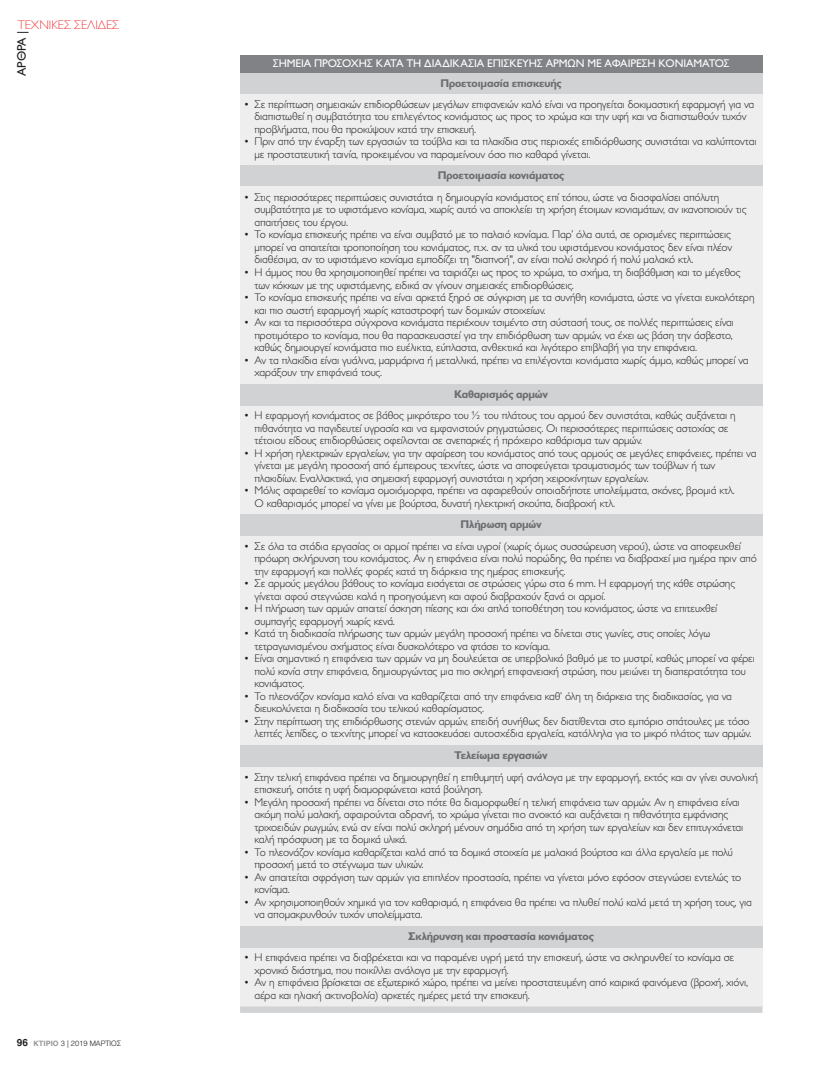
<style>
.page{position:relative;width:817px;height:1074px;background:#fff}
.page>*{position:absolute;margin:0;border:0;box-sizing:border-box;transform-origin:0 0}
.t1{font:300 expanded 12.5px "Gill Sans Hel";color:#ee1d23}
.t2{font:12.5px "Gill Sans Hel";color:#231f20}
.t3{font:300 11.25px/12.5px "Gill Sans Hel";letter-spacing:-.01em;color:#231f20}
.t4{font:700 11.25px "Gill Sans Hel";letter-spacing:-.01em;color:#6c6d70}
.t5{font:11.25px "Gill Sans Hel";letter-spacing:-.01em;color:#fff}
.t6{font:300 7.5px "Helvetica";color:#231f20}
.s1{font-weight:700;font-size:10px}
.s2{font-weight:700;color:#939598}
</style>
<div class="page">
<div style="left:240px;top:55px;width:522px;height:18px;background:#808285"></div>
<div style="left:240px;top:73px;width:522px;height:22px;background:#d1d2d4"></div>
<div style="left:240px;top:95px;width:522px;height:70px;background:#eeeeef"></div>
<div style="left:240px;top:165px;width:522px;height:22px;background:#d1d2d4"></div>
<div style="left:240px;top:187px;width:522px;height:198px;background:#eeeeef"></div>
<div style="left:240px;top:385px;width:522px;height:21px;background:#d1d2d4"></div>
<div style="left:240px;top:406px;width:522px;height:108px;background:#eeeeef"></div>
<div style="left:240px;top:514px;width:522px;height:22px;background:#d1d2d4"></div>
<div style="left:240px;top:536px;width:522px;height:209px;background:#eeeeef"></div>
<div style="left:240px;top:745px;width:522px;height:21px;background:#d1d2d4"></div>
<div style="left:240px;top:766px;width:522px;height:160px;background:#eeeeef"></div>
<div style="left:240px;top:926px;width:522px;height:21px;background:#d1d2d4"></div>
<div style="left:240px;top:947px;width:522px;height:65px;background:#eeeeef"></div>
<div style="left:240px;top:1006px;width:522px;height:6px;background:#d1d2d4"></div>
<p class="t1" style="left:18px;top:20px;width:103px">ΤΕΧΝΙΚΕΣ ΣΕΛΙΔΕΣ</p>
<p class="t2" style="left:17px;top:76px;width:47px;rotate:-90deg">ΑΡΘΡΑ |</p>
<p class="t6" style="left:17px;top:1037px;width:106px"><span class="s1">96</span> <span class="s2">ΚΤΙΡΙΟ</span> 3 | 2019 ΜΑΡΤΙΟΣ</p>
<p class="t5" style="left:273px;top:59px;width:458px">ΣΗΜΕΙΑ ΠΡΟΣΟΧΗΣ ΚΑΤΑ ΤΗ ΔΙΑΔΙΚΑΣΙΑ ΕΠΙΣΚΕΥΗΣ ΑΡΜΩΝ ΜΕ ΑΦΑΙΡΕΣΗ ΚΟΝΙΑΜΑΤΟΣ</p>
<p class="t4" style="left:440px;top:79px;width:123px">Προετοιμασία επισκευής</p>
<p class="t3" style="left:254px;top:99px;width:501px;text-indent:-11px">• Σε περίπτωση σημειακών επιδιορθώσεων μεγάλων επιφανειών καλό είναι να προηγείται δοκιμαστική εφαρμογή για να διαπιστωθεί η συμβατότητα του επιλεγέντος κονιάματος ως προς το χρώμα και την υφή και να διαπιστωθούν τυχόν προβλήματα, που θα προκύψουν κατά την επισκευή.</p>
<p class="t3" style="left:254px;top:136px;width:503px;text-indent:-11px">• Πριν από την έναρξη των εργασιών τα τούβλα και τα πλακίδια στις περιοχές επιδιόρθωσης συνιστάται να καλύπτονται με προστατευτική ταινία, προκειμένου να παραμείνουν όσο πιο καθαρά γίνεται.</p>
<p class="t4" style="left:438px;top:171px;width:128px">Προετοιμασία κονιάματος</p>
<p class="t3" style="left:254px;top:192px;width:493px;text-indent:-11px">• Στις περισσότερες περιπτώσεις συνιστάται η δημιουργία κονιάματος επί τόπου, ώστε να διασφαλίσει απόλυτη συμβατότητα με το υφιστάμενο κονίαμα, χωρίς αυτό να αποκλείει τη χρήση έτοιμων κονιαμάτων, αν ικανοποιούν τις απαιτήσεις του έργου.</p>
<p class="t3" style="left:254px;top:230px;width:479px;text-align:justify;text-indent:-11px">• Το κονίαμα επισκευής πρέπει να είναι συμβατό με το παλαιό κονίαμα. Παρ’ όλα αυτά, σε ορισμένες περιπτώσεις μπορεί να απαιτείται τροποποίηση του κονιάματος, π.χ. αν τα υλικά του υφιστάμενου κονιάματος δεν είναι πλέον διαθέσιμα, αν το υφιστάμενο κονίαμα εμποδίζει τη "διαπνοή", αν είναι πολύ σκληρό ή πολύ μαλακό κτλ.</p>
<p class="t3" style="left:254px;top:267px;width:488px;text-indent:-11px">• Η άμμος που θα χρησιμοποιηθεί πρέπει να ταιριάζει ως προς το χρώμα, το σχήμα, τη διαβάθμιση και το μέγεθος των κόκκων με της υφιστάμενης, ειδικά αν γίνουν σημειακές επιδιορθώσεις.</p>
<p class="t3" style="left:254px;top:292px;width:501px;text-indent:-11px">• Το κονίαμα επισκευής πρέπει να είναι αρκετά ξηρό σε σύγκριση με τα συνήθη κονιάματα, ώστε να γίνεται ευκολότερη και πιο σωστή εφαρμογή χωρίς καταστροφή των δομικών στοιχείων.</p>
<p class="t3" style="left:254px;top:317px;width:481px;text-align:justify;text-indent:-11px">• Αν και τα περισσότερα σύγχρονα κονιάματα περιέχουν τσιμέντο στη σύστασή τους, σε πολλές περιπτώσεις είναι προτιμότερο το κονίαμα, που θα παρασκευαστεί για την επιδιόρθωση των αρμών, να έχει ως βάση την άσβεστο, καθώς δημιουργεί κονιάματα πιο ευέλικτα, εύπλαστα, ανθεκτικά και λιγότερο επιβλαβή για την επιφάνεια.</p>
<p class="t3" style="left:254px;top:355px;width:495px;text-indent:-11px">• Αν τα πλακίδια είναι γυάλινα, μαρμάρινα ή μεταλλικά, πρέπει να επιλέγονται κονιάματα χωρίς άμμο, καθώς μπορεί να χαράξουν την επιφάνειά τους.</p>
<p class="t4" style="left:454px;top:390px;width:95px">Καθαρισμός αρμών</p>
<p class="t3" style="left:254px;top:410px;width:482px;text-indent:-11px">• Η εφαρμογή κονιάματος σε βάθος μικρότερο του ½ του πλάτους του αρμού δεν συνιστάται, καθώς αυξάνεται η πιθανότητα να παγιδευτεί υγρασία και να εμφανιστούν ρηγματώσεις. Οι περισσότερες περιπτώσεις αστοχίας σε τέτοιου είδους επιδιορθώσεις οφείλονται σε ανεπαρκές ή πρόχειρο καθάρισμα των αρμών.</p>
<p class="t3" style="left:254px;top:448px;width:503px;text-indent:-11px">• Η χρήση ηλεκτρικών εργαλείων, για την αφαίρεση του κονιάματος από τους αρμούς σε μεγάλες επιφάνειες, πρέπει να γίνεται με μεγάλη προσοχή από έμπειρους τεχνίτες, ώστε να αποφεύγεται τραυματισμός των τούβλων ή των πλακιδίων. Εναλλακτικά, για σημειακή εφαρμογή συνιστάται η χρήση χειροκίνητων εργαλείων.</p>
<p class="t3" style="left:254px;top:485px;width:481px;text-indent:-11px">• Μόλις αφαιρεθεί το κονίαμα ομοιόμορφα, πρέπει να αφαιρεθούν οποιαδήποτε υπολείμματα, σκόνες, βρομιά κτλ.<br>Ο καθαρισμός μπορεί να γίνει με βούρτσα, δυνατή ηλεκτρική σκούπα, διαβροχή κτλ.</p>
<p class="t4" style="left:460px;top:520px;width:83px">Πλήρωση αρμών</p>
<p class="t3" style="left:254px;top:541px;width:503px;text-indent:-11px">• Σε όλα τα στάδια εργασίας οι αρμοί πρέπει να είναι υγροί (χωρίς όμως συσσώρευση νερού), ώστε να αποφευχθεί πρόωρη σκλήρυνση του κονιάματος. Αν η επιφάνεια είναι πολύ πορώδης, θα πρέπει να διαβραχεί μια ημέρα πριν από την εφαρμογή και πολλές φορές κατά τη διάρκεια της ημέρας επισκευής.</p>
<p class="t3" style="left:254px;top:578px;width:482px;text-indent:-11px">• Σε αρμούς μεγάλου βάθους το κονίαμα εισάγεται σε στρώσεις γύρω στα 6 mm. Η εφαρμογή της κάθε στρώσης γίνεται αφού στεγνώσει καλά η προηγούμενη και αφού διαβραχούν ξανά οι αρμοί.</p>
<p class="t3" style="left:254px;top:603px;width:464px;text-indent:-11px">• Η πλήρωση των αρμών απαιτεί άσκηση πίεσης και όχι απλά τοποθέτηση του κονιάματος, ώστε να επιτευχθεί συμπαγής εφαρμογή χωρίς κενά.</p>
<p class="t3" style="left:254px;top:628px;width:457px;text-indent:-11px">• Κατά τη διαδικασία πλήρωσης των αρμών μεγάλη προσοχή πρέπει να δίνεται στις γωνίες, στις οποίες λόγω τετραγωνισμένου σχήματος είναι δυσκολότερο να φτάσει το κονίαμα.</p>
<p class="t3" style="left:254px;top:653px;width:501px;text-indent:-11px">• Είναι σημαντικό η επιφάνεια των αρμών να μη δουλεύεται σε υπερβολικό βαθμό με το μυστρί, καθώς μπορεί να φέρει πολύ κονία στην επιφάνεια, δημιουργώντας μια πιο σκληρή επιφανειακή στρώση, που μειώνει τη διαπερατότητα του κονιάματος.</p>
<p class="t3" style="left:254px;top:691px;width:479px;text-indent:-11px">• Το πλεονάζον κονίαμα καλό είναι να καθαρίζεται από την επιφάνεια καθ’ όλη τη διάρκεια της διαδικασίας, για να διευκολύνεται η διαδικασία του τελικού καθαρίσματος.</p>
<p class="t3" style="left:244px;top:716px;width:509px;text-align:right">• Στην περίπτωση της επιδιόρθωσης στενών αρμών, επειδή συνήθως δεν διατίθενται στο εμπόριο σπάτουλες με τόσο λεπτές λεπίδες, ο τεχνίτης μπορεί να κατασκευάσει αυτοσχέδια εργαλεία, κατάλληλα για το μικρό πλάτος των αρμών.</p>
<p class="t4" style="left:454px;top:751px;width:94px">Τελείωμα εργασιών</p>
<p class="t3" style="left:254px;top:772px;width:505px;text-indent:-11px">• Στην τελική επιφάνεια πρέπει να δημιουργηθεί η επιθυμητή υφή ανάλογα με την εφαρμογή, εκτός και αν γίνει συνολική επισκευή, οπότε η υφή διαμορφώνεται κατά βούληση.</p>
<p class="t3" style="left:254px;top:797px;width:490px;text-indent:-11px">• Μεγάλη προσοχή πρέπει να δίνεται στο πότε θα διαμορφωθεί η τελική επιφάνεια των αρμών. Αν η επιφάνεια είναι ακόμη πολύ μαλακή, αφαιρούνται αδρανή, το χρώμα γίνεται πιο ανοικτό και αυξάνεται η πιθανότητα εμφάνισης τριχοειδών ρωγμών, ενώ αν είναι πολύ σκληρή μένουν σημάδια από τη χρήση των εργαλείων και δεν επιτυγχάνεται καλή πρόσφυση με τα δομικά υλικά.</p>
<p class="t3" style="left:254px;top:846px;width:479px;text-indent:-11px">• Το πλεονάζον κονίαμα καθαρίζεται καλά από τα δομικά στοιχεία με μαλακιά βούρτσα και άλλα εργαλεία με πολύ προσοχή μετά το στέγνωμα των υλικών.</p>
<p class="t3" style="left:254px;top:871px;width:488px;text-indent:-11px">• Αν απαιτείται σφράγιση των αρμών για επιπλέον προστασία, πρέπει να γίνεται μόνο εφόσον στεγνώσει εντελώς το κονίαμα.</p>
<p class="t3" style="left:254px;top:896px;width:499px;text-indent:-11px">• Αν χρησιμοποιηθούν χημικά για τον καθαρισμό, η επιφάνεια θα πρέπει να πλυθεί πολύ καλά μετά τη χρήση τους, για να απομακρυνθούν τυχόν υπολείμματα.</p>
<p class="t4" style="left:408px;top:932px;width:187px">Σκλήρυνση και προστασία κονιάματος</p>
<p class="t3" style="left:254px;top:952px;width:481px;text-indent:-11px">• Η επιφάνεια πρέπει να διαβρέχεται και να παραμένει υγρή μετά την επισκευή, ώστε να σκληρυνθεί το κονίαμα σε χρονικό διάστημα, που ποικίλλει ανάλογα με την εφαρμογή.</p>
<p class="t3" style="left:254px;top:977px;width:495px;text-indent:-11px">• Αν η επιφάνεια βρίσκεται σε εξωτερικό χώρο, πρέπει να μείνει προστατευμένη από καιρικά φαινόμενα (βροχή, χιόνι, αέρα και ηλιακή ακτινοβολία) αρκετές ημέρες μετά την επισκευή.</p>
</div>
